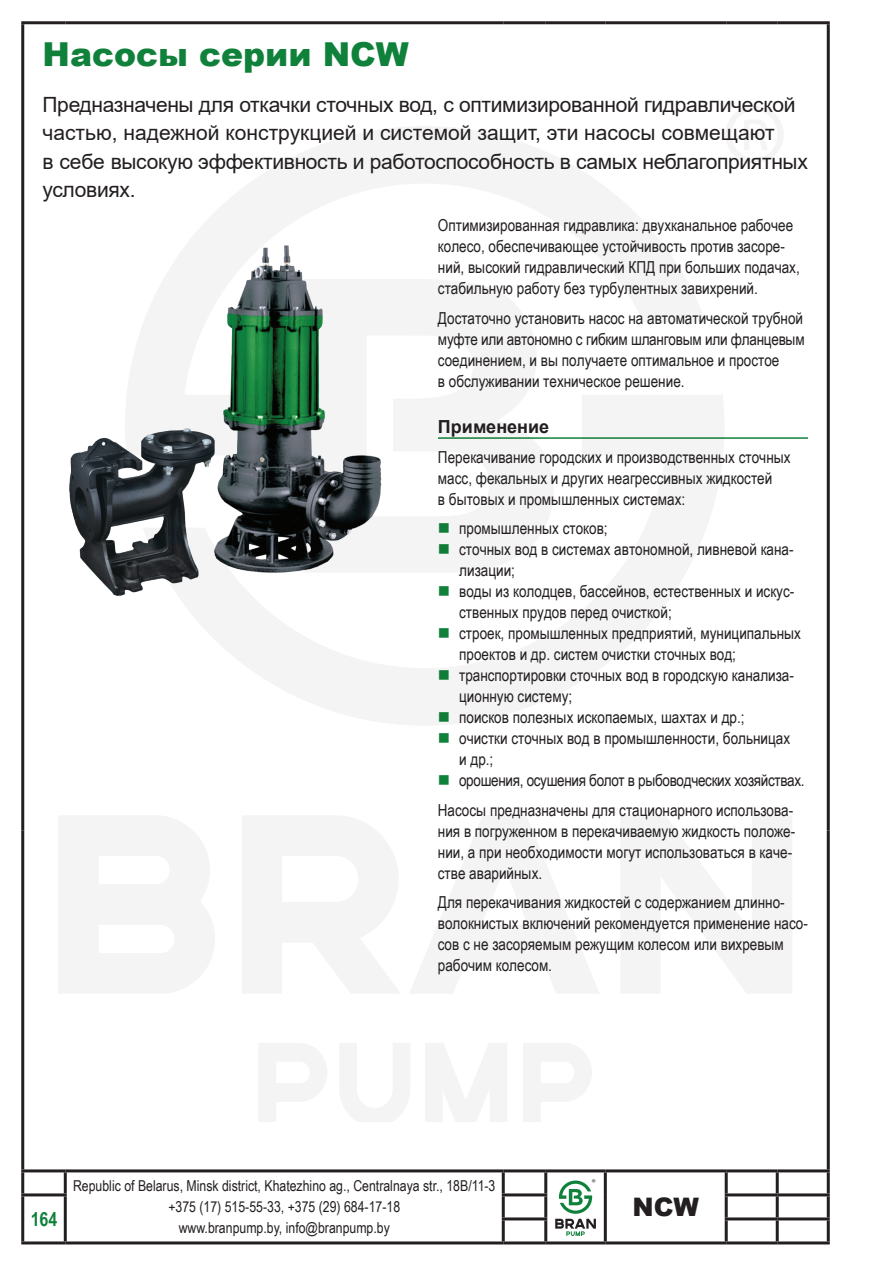
<style>
.page{position:relative;width:893px;height:1263px;background:#fff}
.page>*{position:absolute;margin:0;border:0;box-sizing:border-box;transform-origin:0 0}
.t1{font:300 180px "Myriad Pro";color:#231f20}
.t2{font:900 33px "Arial";color:#10813a}
.t3{font:900 25.5px "Arial";color:#231f20}
.t4{font:21px/28.5px "Arial";letter-spacing:-.015em;color:#231f20}
.t5{font:700 19.5px "Arial Narrow";color:#10813a}
.t6{font:700 18px "Arial";color:#231f20}
.t7{font:16.5px/21px "Arial Narrow";color:#231f20}
.t8{font:15px/21px "Arial Narrow";color:#231f20;text-align:center}
.t9{font:300 9.9px "Myriad Pro";color:#231f20}
</style>
<div class="page">
<hr style="left:21px;top:21px;width:44px;height:3px;background:#231f20">
<hr style="left:21px;top:24px;width:3px;height:807px;background:#231f20">
<hr style="left:65px;top:21px;width:438px;height:3px;background:#231f20">
<hr style="left:503px;top:21px;width:43px;height:3px;background:#231f20">
<hr style="left:546px;top:21px;width:59px;height:3px;background:#231f20">
<hr style="left:605px;top:21px;width:121px;height:3px;background:#231f20">
<hr style="left:726px;top:21px;width:51px;height:3px;background:#231f20">
<hr style="left:777px;top:21px;width:53px;height:3px;background:#231f20">
<hr style="left:827px;top:24px;width:3px;height:807px;background:#231f20">
<hr style="left:21px;top:831px;width:3px;height:338px;background:#231f20">
<hr style="left:827px;top:831px;width:3px;height:338px;background:#231f20">
<hr style="left:21px;top:1169px;width:44px;height:3px;background:#231f20">
<hr style="left:21px;top:1172px;width:3px;height:21px;background:#231f20">
<hr style="left:65px;top:1169px;width:438px;height:3px;background:#231f20">
<hr style="left:64px;top:1172px;width:3px;height:21px;background:#231f20">
<hr style="left:503px;top:1169px;width:43px;height:3px;background:#231f20">
<hr style="left:502px;top:1172px;width:3px;height:21px;background:#231f20">
<hr style="left:546px;top:1169px;width:59px;height:3px;background:#231f20">
<hr style="left:544px;top:1172px;width:3px;height:21px;background:#231f20">
<hr style="left:605px;top:1169px;width:121px;height:3px;background:#231f20">
<hr style="left:604px;top:1172px;width:3px;height:23px;background:#231f20">
<hr style="left:726px;top:1169px;width:51px;height:3px;background:#231f20">
<hr style="left:725px;top:1172px;width:3px;height:21px;background:#231f20">
<hr style="left:777px;top:1169px;width:53px;height:3px;background:#231f20">
<hr style="left:776px;top:1172px;width:3px;height:21px;background:#231f20">
<hr style="left:827px;top:1172px;width:3px;height:21px;background:#231f20">
<hr style="left:21px;top:1193px;width:46px;height:3px;background:#231f20">
<hr style="left:21px;top:1196px;width:3px;height:23px;background:#231f20">
<hr style="left:64px;top:1196px;width:3px;height:23px;background:#231f20">
<hr style="left:502px;top:1193px;width:45px;height:3px;background:#231f20">
<hr style="left:502px;top:1196px;width:3px;height:21px;background:#231f20">
<hr style="left:544px;top:1196px;width:3px;height:21px;background:#231f20">
<hr style="left:604px;top:1195px;width:3px;height:24px;background:#231f20">
<hr style="left:725px;top:1193px;width:52px;height:3px;background:#231f20">
<hr style="left:725px;top:1196px;width:3px;height:21px;background:#231f20">
<hr style="left:777px;top:1193px;width:53px;height:3px;background:#231f20">
<hr style="left:776px;top:1196px;width:3px;height:21px;background:#231f20">
<hr style="left:827px;top:1196px;width:3px;height:21px;background:#231f20">
<hr style="left:21px;top:1219px;width:3px;height:22px;background:#231f20">
<hr style="left:64px;top:1219px;width:3px;height:22px;background:#231f20">
<hr style="left:502px;top:1217px;width:45px;height:3px;background:#231f20">
<hr style="left:502px;top:1220px;width:3px;height:21px;background:#231f20">
<hr style="left:544px;top:1220px;width:3px;height:21px;background:#231f20">
<hr style="left:604px;top:1219px;width:3px;height:22px;background:#231f20">
<hr style="left:725px;top:1217px;width:52px;height:3px;background:#231f20">
<hr style="left:725px;top:1220px;width:3px;height:21px;background:#231f20">
<hr style="left:777px;top:1217px;width:53px;height:3px;background:#231f20">
<hr style="left:776px;top:1220px;width:3px;height:21px;background:#231f20">
<hr style="left:827px;top:1220px;width:3px;height:21px;background:#231f20">
<hr style="left:21px;top:1241px;width:44px;height:3px;background:#231f20">
<hr style="left:65px;top:1241px;width:438px;height:3px;background:#231f20">
<hr style="left:503px;top:1241px;width:43px;height:3px;background:#231f20">
<hr style="left:546px;top:1241px;width:59px;height:3px;background:#231f20">
<hr style="left:605px;top:1241px;width:121px;height:3px;background:#231f20">
<hr style="left:726px;top:1241px;width:51px;height:3px;background:#231f20">
<hr style="left:777px;top:1241px;width:53px;height:3px;background:#231f20">
<svg style="left:555px;top:1180px;width:41px;height:56px"></svg>
<img style="left:70px;top:438px;width:73px;height:157px">
<hr style="left:438px;top:437px;width:370px;height:2px;background:#10813a">
<svg style="left:59px;top:816px;width:733px;height:177px;fill:#f4f4f4"></svg>
<svg style="left:259px;top:1043px;width:333px;height:78px"></svg>
<svg style="left:125px;top:126px;width:580px;height:329px"></svg>
<svg style="left:143px;top:395px;width:581px;height:330px"></svg>
<svg style="left:439px;top:523px;width:10px;height:10px"></svg>
<svg style="left:439px;top:544px;width:10px;height:10px"></svg>
<svg style="left:439px;top:586px;width:10px;height:10px"></svg>
<svg style="left:439px;top:628px;width:10px;height:10px"></svg>
<svg style="left:439px;top:670px;width:10px;height:10px"></svg>
<svg style="left:439px;top:712px;width:10px;height:10px"></svg>
<h2 class="t2" style="left:43px;top:30px;width:368px">Насосы серии NCW</h2>
<p class="t4" style="left:43px;top:90px;width:767px">Предназначены для откачки сточных вод, с оптимизированной гидравлической частью, надежной конструкцией и системой защит, эти насосы совмещают<br>в себе высокую эффективность и работоспособность в самых неблагоприятных условиях.</p>
<p class="t7" style="left:438px;top:214px;width:363px">Оптимизированная гидравлика: двухканальное рабочее колесо, обеспечивающее устойчивость против засоре&shy;ний, высокий гидравлический КПД при больших подачах, стабильную работу без турбулентных завихрений.</p>
<p class="t7" style="left:438px;top:307px;width:368px">Достаточно установить насос на автоматической трубной муфте или автономно с гибким шланговым или фланцевым соединением, и вы получаете оптимальное и простое<br>в обслуживании техническое решение.</p>
<p class="t6" style="left:438px;top:414px;width:113px">Применение</p>
<p class="t7" style="left:438px;top:446px;width:354px">Перекачивание городских и производственных сточных масс, фекальных и других неагрессивных жидкостей<br>в бытовых и промышленных системах:</p>
<p class="t7" style="left:459px;top:517px;width:347px">промышленных стоков;<br>сточных вод в системах автономной, ливневой кана&shy;лизации;<br>воды из колодцев, бассейнов, естественных и искус&shy;ственных прудов перед очисткой;<br>строек, промышленных предприятий, муниципальных проектов и др. систем очистки сточных вод; транспортировки сточных вод в городскую канализа&shy;ционную систему;<br>поисков полезных ископаемых, шахтах и др.;<br>очистки сточных вод в промышленности, больницах<br>и др.;<br>орошения, осушения болот в рыбоводческих хозяйствах.</p>
<p class="t7" style="left:438px;top:799px;width:359px">Насосы предназначены для стационарного использова&shy;ния в погруженном в перекачиваемую жидкость положе&shy;нии, а при необходимости могут использоваться в каче&shy;стве аварийных.</p>
<p class="t7" style="left:438px;top:891px;width:371px">Для перекачивания жидкостей с содержанием длинно&shy;волокнистых включений рекомендуется применение насо&shy;сов с не засоряемым режущим колесом или вихревым рабочим колесом.</p>
<h1 class="t1" style="left:719px;top:60px;width:73px">®</h1>
<p class="t5" style="left:31px;top:1204px;width:28px">164</p>
<p class="t8" style="left:73px;top:1175px;width:424px">Republic of Belarus, Minsk district, Khatezhino ag., Centralnaya str., 18B/11-3 +375 (17) 515-55-33, +375 (29) 684-17-18<br>www.branpump.by, info@branpump.by</p>
<p class="t9" style="left:592px;top:1177px;width:5px">®</p>
<h3 class="t3" style="left:632px;top:1188px;width:68px">NCW</h3>
</div>
